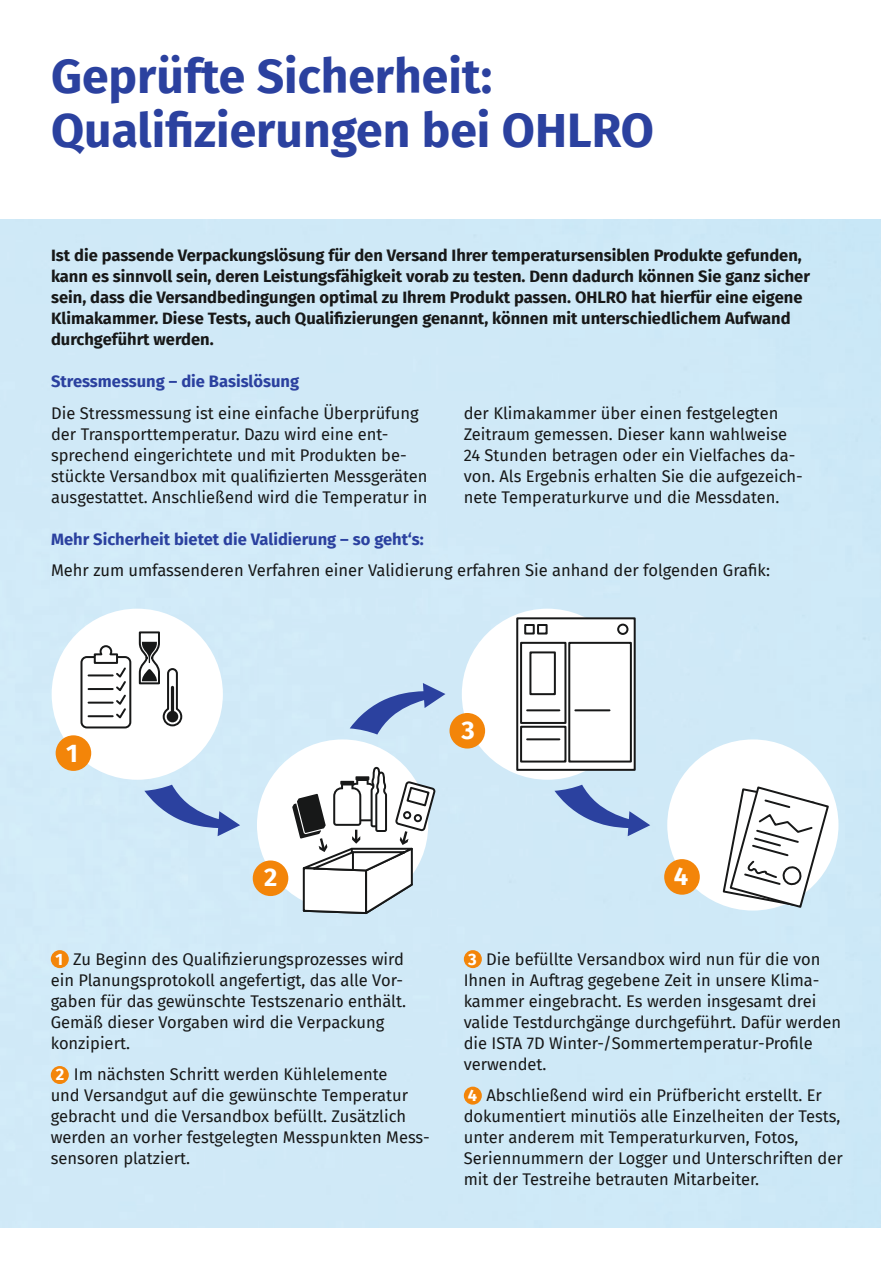
<style>
.page{position:relative;width:881px;height:1263px;background:#fff}
.page>*{position:absolute;margin:0;border:0;box-sizing:border-box;transform-origin:0 0}
.t1{font:700 48px/54px "Fira Sans";color:#2b419f}
.t2{font:700 25.5px "Fira Sans";color:#fff}
.t3{font:16.5px/21px "Fira Sans";color:#171818}
.t4{font:700 16.5px/21px "Fira Sans";color:#171818}
.t5{font:700 16.5px "Fira Sans";color:#2b419f}
.t6{font:700 16.5px "Fira Sans";color:#fff}
</style>
<div class="page">
<div style="left:0;top:219px;width:880px;height:1008px;background:#d0e9f7"></div>
<div style="left:51px;top:950px;width:18px;height:18px;background:#f38509;border-radius:50%"></div>
<div style="left:463px;top:950px;width:18px;height:18px;background:#f38509;border-radius:50%"></div>
<div style="left:463px;top:1087px;width:18px;height:17px;background:#f38509;border-radius:50%"></div>
<div style="left:51px;top:1066px;width:18px;height:18px;background:#f38509;border-radius:50%"></div>
<svg style="left:144px;top:785px;width:96px;height:51px;background:#9db5dc"></svg>
<svg style="left:349px;top:683px;width:96px;height:51px;background:#9cb4db"></svg>
<svg style="left:554px;top:785px;width:96px;height:51px;background:#9bb4db"></svg>
<div style="left:52px;top:609px;width:171px;height:171px;background:#fff;border-radius:50%"></div>
<div style="left:80px;top:656px;width:51px;height:72px;border:2px solid #171818;border-radius:5px"></div>
<hr style="left:88px;top:674px;width:25px;height:2px;background:#171818">
<hr style="left:88px;top:688px;width:25px;height:2px;background:#171818">
<hr style="left:88px;top:702px;width:25px;height:2px;background:#171818">
<hr style="left:88px;top:715px;width:25px;height:2px;background:#171818">
<svg style="left:93px;top:645px;width:35px;height:74px"></svg>
<svg style="left:138px;top:631px;width:45px;height:96px"></svg>
<hr style="left:171px;top:687px;width:3px;height:30px;background:#171818">
<div style="left:168px;top:712px;width:9px;height:9px;background:#171818;border-radius:50%"></div>
<div style="left:167px;top:711px;width:11px;height:11px;border:2px solid #171818;border-radius:50%"></div>
<div style="left:56px;top:735px;width:35px;height:36px;background:#f38509;border-radius:50%"></div>
<div style="left:257px;top:739px;width:171px;height:171px;background:#fff;border-radius:50%"></div>
<svg style="left:291px;top:766px;width:144px;height:151px"></svg>
<div style="left:253px;top:860px;width:35px;height:36px;background:#f38509;border-radius:50%"></div>
<div style="left:461px;top:609px;width:171px;height:171px;background:#fff;border-radius:50%"></div>
<div style="left:517px;top:618px;width:117px;height:152px;background:#fff"></div>
<div style="left:516px;top:617px;width:119px;height:154px;border:2px solid #171818"></div>
<div style="left:520px;top:642px;width:46px;height:82px;border:2px solid #171818"></div>
<div style="left:520px;top:726px;width:46px;height:36px;border:2px solid #171818"></div>
<div style="left:568px;top:642px;width:63px;height:120px;border:2px solid #171818"></div>
<div style="left:524px;top:624px;width:10px;height:10px;border:2px solid #171818"></div>
<div style="left:537px;top:624px;width:10px;height:10px;border:2px solid #171818"></div>
<div style="left:617px;top:624px;width:11px;height:11px;border:2px solid #171818;border-radius:50%"></div>
<div style="left:529px;top:651px;width:26px;height:44px;border:2px solid #171818"></div>
<hr style="left:527px;top:709px;width:32px;height:2px;background:#171818">
<hr style="left:575px;top:709px;width:34px;height:2px;background:#171818">
<hr style="left:527px;top:738px;width:32px;height:2px;background:#171818">
<div style="left:449px;top:713px;width:36px;height:35px;background:#f38509;border-radius:50%"></div>
<div style="left:667px;top:739px;width:171px;height:171px;background:#fff;border-radius:50%"></div>
<svg style="left:721px;top:785px;width:109px;height:124px"></svg>
<div style="left:664px;top:859px;width:35px;height:36px;background:#f38509;border-radius:50%"></div>
<h1 class="t1" style="left:51px;top:46px;width:604px">Geprüfte Sicherheit:<br>Qualifizierungen bei OHLRO</h1>
<p class="t4" style="left:51px;top:244px;width:760px">Ist die passende Verpackungslösung für den Versand Ihrer temperatursensiblen Produkte gefunden, kann es sinnvoll sein, deren Leistungsfähigkeit vorab zu testen. Denn dadurch können Sie ganz sicher sein, dass die Versandbedingungen optimal zu Ihrem Produkt passen. OHLRO hat hierfür eine eigene Klimakammer. Diese Tests, auch Qualifizierungen genannt, können mit unterschiedlichem Aufwand durchgeführt werden.</p>
<p class="t5" style="left:51px;top:367px;width:249px">Stressmessung – die Basislösung</p>
<p class="t3" style="left:51px;top:402px;width:378px">Die Stressmessung ist eine einfache Überprüfung der Transporttemperatur. Dazu wird eine ent&shy;sprechend eingerichtete und mit Produkten be&shy;stückte Versandbox mit qualifizierten Messgeräten ausgestattet. Anschließend wird die Temperatur in</p>
<p class="t3" style="left:463px;top:402px;width:340px">der Klimakammer über einen festgelegten Zeitraum gemessen. Dieser kann wahlweise 24 Stunden betragen oder ein Vielfaches da&shy;von. Als Ergebnis erhalten Sie die aufgezeich&shy;nete Temperaturkurve und die Messdaten.</p>
<p class="t5" style="left:51px;top:525px;width:374px">Mehr Sicherheit bietet die Validierung – so geht‘s:</p>
<p class="t3" style="left:51px;top:559px;width:720px">Mehr zum umfassenderen Verfahren einer Validierung erfahren Sie anhand der folgenden Grafik:</p>
<h2 class="t2" style="left:66px;top:731px;width:13px">1</h2>
<h2 class="t2" style="left:264px;top:856px;width:15px">2</h2>
<h2 class="t2" style="left:461px;top:709px;width:15px">3</h2>
<h2 class="t2" style="left:673px;top:854px;width:16px">4</h2>
<p class="t3" style="left:51px;top:948px;width:357px;text-indent:22px">Zu Beginn des Qualifizierungsprozesses wird ein Planungsprotokoll angefertigt, das alle Vor&shy;gaben für das gewünschte Testszenario enthält.<br>Gemäß dieser Vorgaben wird die Verpackung konzipiert.</p>
<p class="t3" style="left:51px;top:1063px;width:380px;text-indent:23px">Im nächsten Schritt werden Kühlelemente<br>und Versandgut auf die gewünschte Temperatur gebracht und die Versandbox befüllt. Zusätzlich werden an vorher festgelegten Messpunkten Mess&shy;sensoren platziert.</p>
<p class="t3" style="left:463px;top:948px;width:379px;text-indent:23px">Die befüllte Versandbox wird nun für die von Ihnen in Auftrag gegebene Zeit in unsere Klima&shy;kammer eingebracht. Es werden insgesamt drei valide Testdurchgänge durchgeführt. Dafür werden die ISTA 7D Winter-/Sommertemperatur-Profile verwendet.</p>
<p class="t3" style="left:463px;top:1084px;width:380px;text-indent:23px">Abschließend wird ein Prüfbericht erstellt. Er dokumentiert minutiös alle Einzelheiten der Tests, unter anderem mit Temperaturkurven, Fotos, Seriennummern der Logger und Unterschriften der mit der Testreihe betrauten Mitarbeiter.</p>
<p class="t6" style="left:55px;top:945px;width:9px">1</p>
<p class="t6" style="left:468px;top:945px;width:10px">3</p>
<p class="t6" style="left:56px;top:1061px;width:10px">2</p>
<p class="t6" style="left:468px;top:1081px;width:11px">4</p>
</div>
